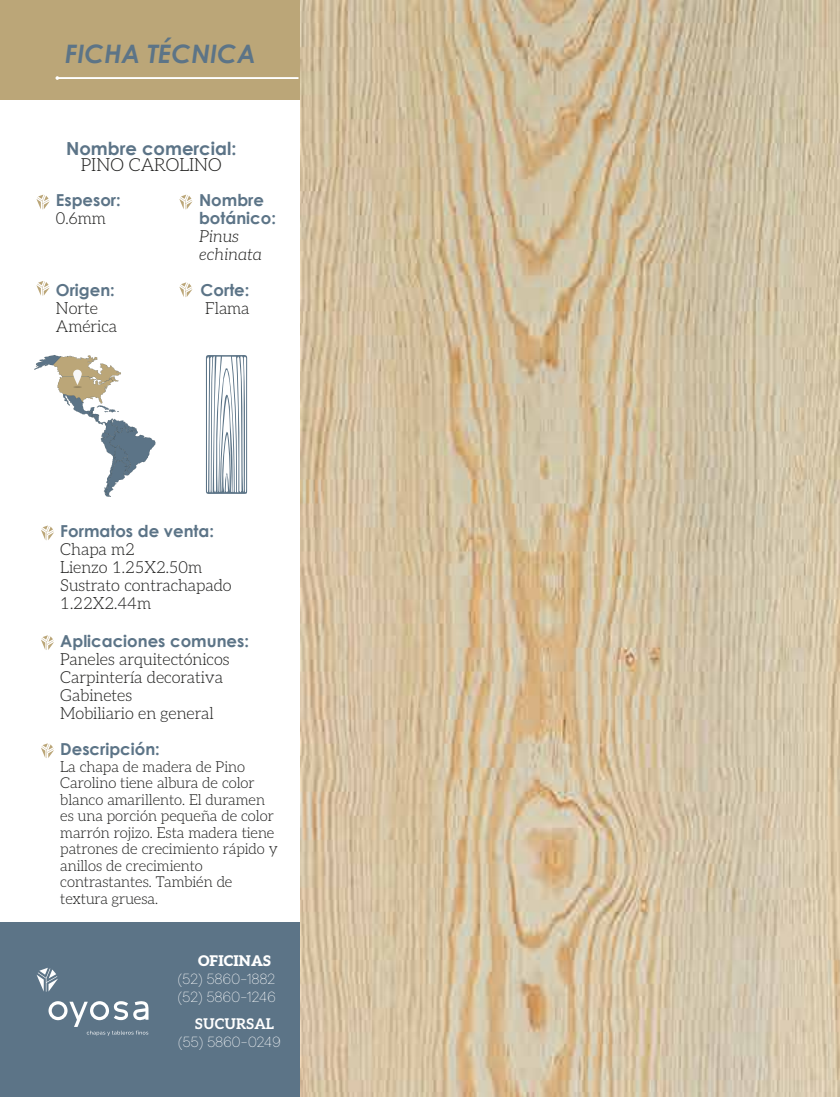
<style>
.page{position:relative;width:840px;height:1097px;background:#fff}
.page>*{position:absolute;margin:0;border:0;box-sizing:border-box;transform-origin:0 0}
.t1{font:italic 700 25.5px "Century Gothic";color:#5c7487}
.t2{font:700 18px "Century Gothic";color:#5c7487}
.t3{font:300 18px "Aleo";color:#222221}
.t4{font:300 16.5px/18px "Aleo";color:#222221}
.t5{font:700 16.5px/18px "Century Gothic";color:#5c7487}
.t6{font:italic 300 16.5px/18px "Aleo";color:#222221}
.t7{font:300 15px/16.5px "Aleo";color:#222221}
.t8{font:200 14.7px/18.3px "Fustat";letter-spacing:-.02em;color:#fff}
.t9{font:900 14.7px "Aleo";color:#fff}
.t10{font:700 14.7px "Aleo";color:#fff}
</style>
<div class="page">
<div style="left:0;top:922px;width:300px;height:174px;background:#5c7487"></div>
<div style="left:0;top:0;width:300px;height:99px;background:#bba678"></div>
<svg style="left:56px;top:76px;width:242px;height:4px"></svg>
<svg style="left:36px;top:194px;width:14px;height:15px"></svg>
<svg style="left:36px;top:281px;width:14px;height:15px"></svg>
<svg style="left:179px;top:282px;width:14px;height:15px"></svg>
<svg style="left:41px;top:525px;width:13px;height:15px"></svg>
<svg style="left:41px;top:635px;width:13px;height:15px"></svg>
<svg style="left:179px;top:194px;width:14px;height:15px"></svg>
<svg style="left:41px;top:743px;width:13px;height:15px"></svg>
<svg style="left:34px;top:355px;width:122px;height:142px"></svg>
<svg style="left:206px;top:355px;width:41px;height:139px"></svg>
<img style="left:300px;top:0;width:540px;height:1096px">
<svg style="left:37px;top:967px;width:21px;height:24px"></svg>
<svg style="left:49px;top:1001px;width:100px;height:34px"></svg>
<h1 class="t1" style="left:65px;top:35px;width:192px">FICHA TÉCNICA</h1>
<p class="t2" style="left:66px;top:135px;width:172px">Nombre comercial:</p>
<p class="t3" style="left:81px;top:151px;width:142px">PINO CAROLINO</p>
<p class="t5" style="left:56px;top:190px;width:67px">Espesor:</p>
<p class="t4" style="left:56px;top:208px;width:52px">0.6mm</p>
<p class="t5" style="left:56px;top:280px;width:61px">Origen:</p>
<p class="t4" style="left:56px;top:298px;width:63px">Norte<br>América</p>
<p class="t5" style="left:199px;top:190px;width:78px">Nombre botánico:</p>
<p class="t6" style="left:199px;top:226px;width:64px">Pinus echinata</p>
<p class="t5" style="left:201px;top:280px;width:50px">Corte:</p>
<p class="t4" style="left:205px;top:298px;width:46px">Flama</p>
<p class="t5" style="left:60px;top:521px;width:155px">Formatos de venta:</p>
<p class="t4" style="left:60px;top:539px;width:173px">Chapa m2<br>Lienzo 1.25X2.50m<br>Sustrato contrachapado<br>1.22X2.44m</p>
<p class="t5" style="left:60px;top:631px;width:190px">Aplicaciones comunes:</p>
<p class="t4" style="left:60px;top:649px;width:171px">Paneles arquitectónicos<br>Carpintería decorativa<br>Gabinetes<br>Mobiliario en general</p>
<p class="t5" style="left:60px;top:739px;width:101px">Descripción:</p>
<p class="t7" style="left:60px;top:757px;width:219px">La chapa de madera de Pino<br>Carolino tiene albura de color blanco amarillento. El duramen es una porción pequeña de color marrón rojizo. Esta madera tiene patrones de crecimiento rápido y anillos de crecimiento contrastantes. También de textura gruesa.</p>
<p class="t9" style="left:198px;top:948px;width:75px">OFICINAS</p>
<p class="t8" style="left:177px;top:970px;width:100px">(52) 5860-1882 (52) 5860-1246</p>
<p class="t10" style="left:195px;top:1011px;width:81px">SUCURSAL</p>
<p class="t8" style="left:177px;top:1033px;width:105px">(55) 5860-0249</p>
</div>
